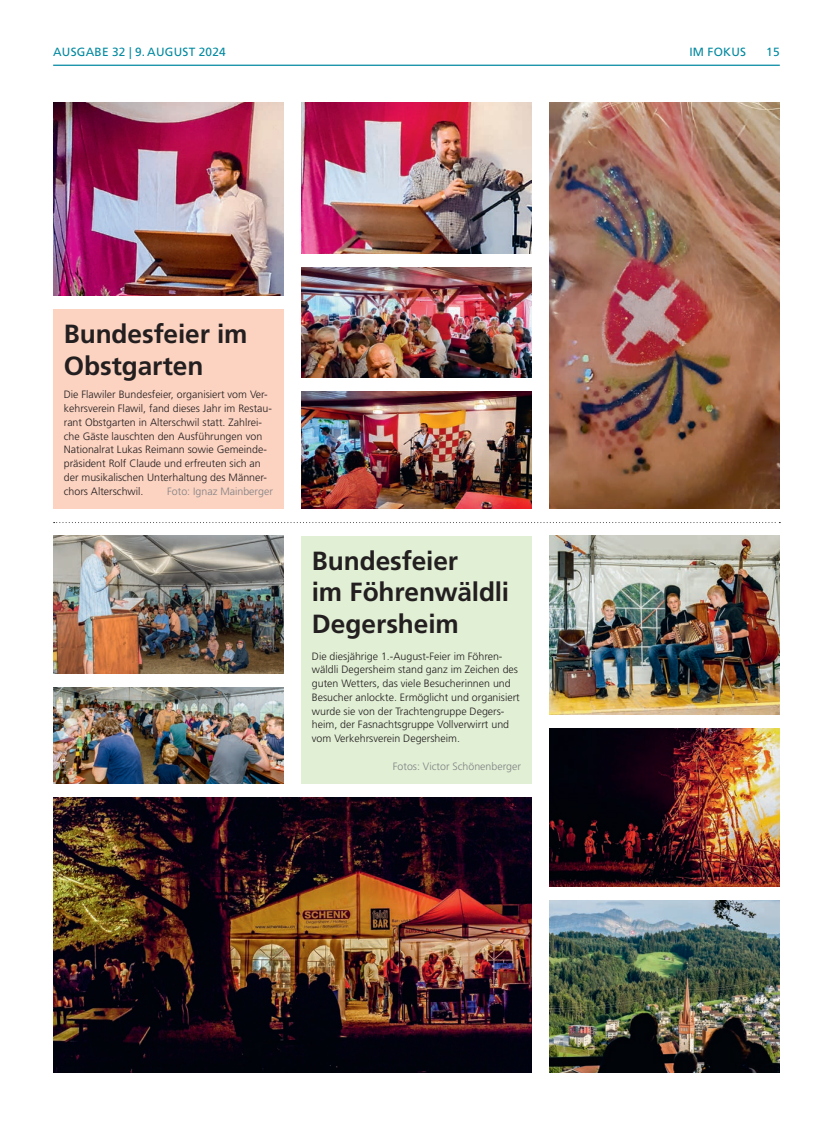
<style>
.page{position:relative;width:833px;height:1134px;background:#fff}
.page>*{position:absolute;margin:0;border:0;box-sizing:border-box;transform-origin:0 0}
.t1{font:700 26.25px/31.2px "Frutiger LT Std";letter-spacing:-.005em;color:#231f20}
.t2{font:11.88px "Frutiger LT Std";letter-spacing:.02em;color:#0289a0}
.t3{font:300 10.62px/13.8px "Frutiger LT Std";color:#231f20}
.t4{font:300 10.62px "Frutiger LT Std";color:#808285}
</style>
<div class="page">
<hr style="left:53px;top:65px;width:727px;height:1px;background:#0289a0">
<svg style="left:54px;top:522px;width:726px;height:1px"></svg>
<img style="left:53px;top:536px;width:230px;height:137px">
<img style="left:549px;top:728px;width:231px;height:159px">
<img style="left:53px;top:797px;width:478px;height:275px">
<img style="left:549px;top:536px;width:231px;height:178px">
<img style="left:53px;top:687px;width:230px;height:96px">
<img style="left:549px;top:900px;width:231px;height:172px">
<img style="left:301px;top:103px;width:230px;height:151px">
<img style="left:53px;top:103px;width:230px;height:192px">
<img style="left:549px;top:103px;width:231px;height:405px">
<img style="left:301px;top:268px;width:230px;height:110px">
<img style="left:301px;top:391px;width:230px;height:117px">
<div style="left:53px;top:309px;width:230px;height:199px;background:#fcd2c0"></div>
<div style="left:301px;top:536px;width:230px;height:247px;background:#e1efd4"></div>
<p class="t2" style="left:53px;top:45px;width:18px">AUSGABE</p>
<p class="t2" style="left:112px;top:45px;width:53px">32 | 9. AUGUST</p>
<p class="t2" style="left:199px;top:45px;width:29px">2024</p>
<p class="t2" style="left:689px;top:45px;width:58px">IM FOKUS</p>
<p class="t2" style="left:766px;top:45px;width:15px">15</p>
<h1 class="t1" style="left:64px;top:319px;width:185px">Bundesfeier im<br>Obstgarten</h1>
<p class="t3" style="left:64px;top:388px;width:210px">Die Flawiler Bundesfeier, organisiert vom Ver&shy;kehrsverein Flawil, fand dieses Jahr im Restau&shy;rant Obstgarten in Alterschwil statt. Zahlrei&shy;che Gäste lauschten den Ausführungen von Nationalrat Lukas Reimann sowie Gemeinde&shy;präsident Rolf Claude und erfreuten sich an der musikalischen Unterhaltung des Männer&shy;chors Alterschwil.</p>
<p class="t4" style="left:167px;top:485px;width:107px">Foto: Ignaz Mainberger</p>
<h1 class="t1" style="left:312px;top:546px;width:199px">Bundesfeier<br>im Föhrenwäldli<br>Degersheim</h1>
<p class="t3" style="left:312px;top:649px;width:209px">Die diesjährige 1.-August-Feier im Föhren&shy;wäldli Degersheim stand ganz im Zeichen des guten Wetters, das viele Besucherinnen und Besucher anlockte. Ermöglicht und organisiert wurde sie von der Trachtengruppe Degers&shy;heim, der Fasnachtsgruppe Vollverwirrt und vom Verkehrsverein Degersheim.</p>
<p class="t4" style="left:393px;top:760px;width:130px">Fotos: Victor Schönenberger</p>
</div>
